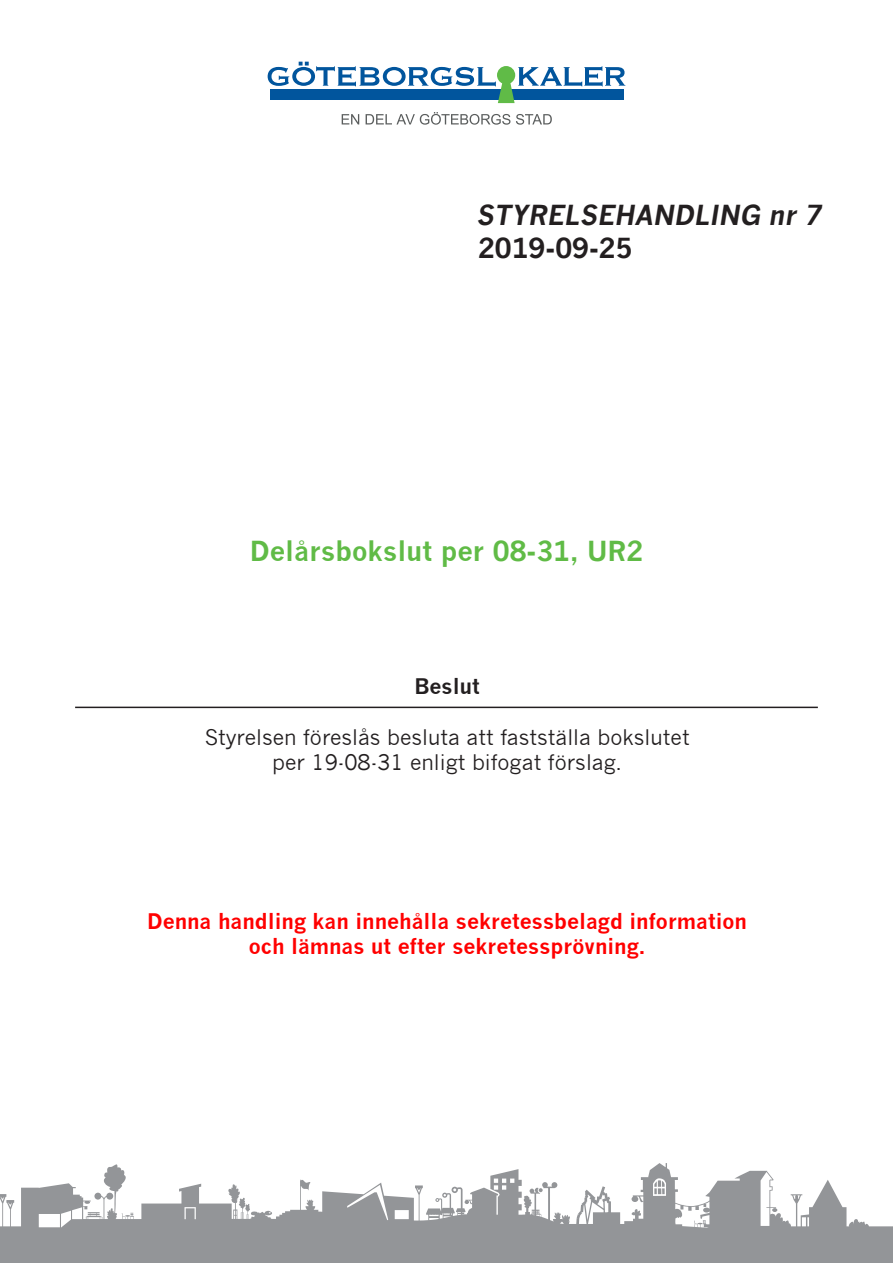
<style>
.page{position:relative;width:893px;height:1263px;background:#fff}
.page>*{position:absolute;margin:0;border:0;box-sizing:border-box;transform-origin:0 0}
.t1{font:700 27px "News Gothic";color:#60bb46}
.t2{font:italic 700 27px "News Gothic";color:#231f20}
.t3{font:700 27px "News Gothic";color:#231f20}
.t4{font:700 21px/25.2px "News Gothic";color:#f00;text-align:center}
.t5{font:21px/25.2px "News Gothic";color:#231f20;text-align:center}
.t6{font:700 21px "News Gothic";color:#231f20}
</style>
<div class="page">
<hr style="left:75px;top:707px;width:743px;height:1px;background:#231f20">
<svg style="left:0;top:1163px;width:893px;height:100px;fill:#939598"></svg>
<svg style="left:268px;top:62px;width:357px;height:41px"></svg>
<svg style="left:342px;top:112px;width:210px;height:13px"></svg>
<p class="t2" style="left:476px;top:199px;width:352px">STYRELSEHANDLING nr 7</p>
<p class="t3" style="left:478px;top:231px;width:156px">2019-09-25</p>
<p class="t1" style="left:250px;top:534px;width:395px">Delårsbokslut per 08-31, UR2</p>
<p class="t6" style="left:414px;top:674px;width:67px">Beslut</p>
<p class="t5" style="left:205px;top:724px;width:486px">Styrelsen föreslås besluta att fastställa bokslutet per 19-08-31 enligt bifogat förslag.</p>
<p class="t4" style="left:147px;top:908px;width:601px">Denna handling kan innehålla sekretessbelagd information och lämnas ut efter sekretessprövning.</p>
</div>
